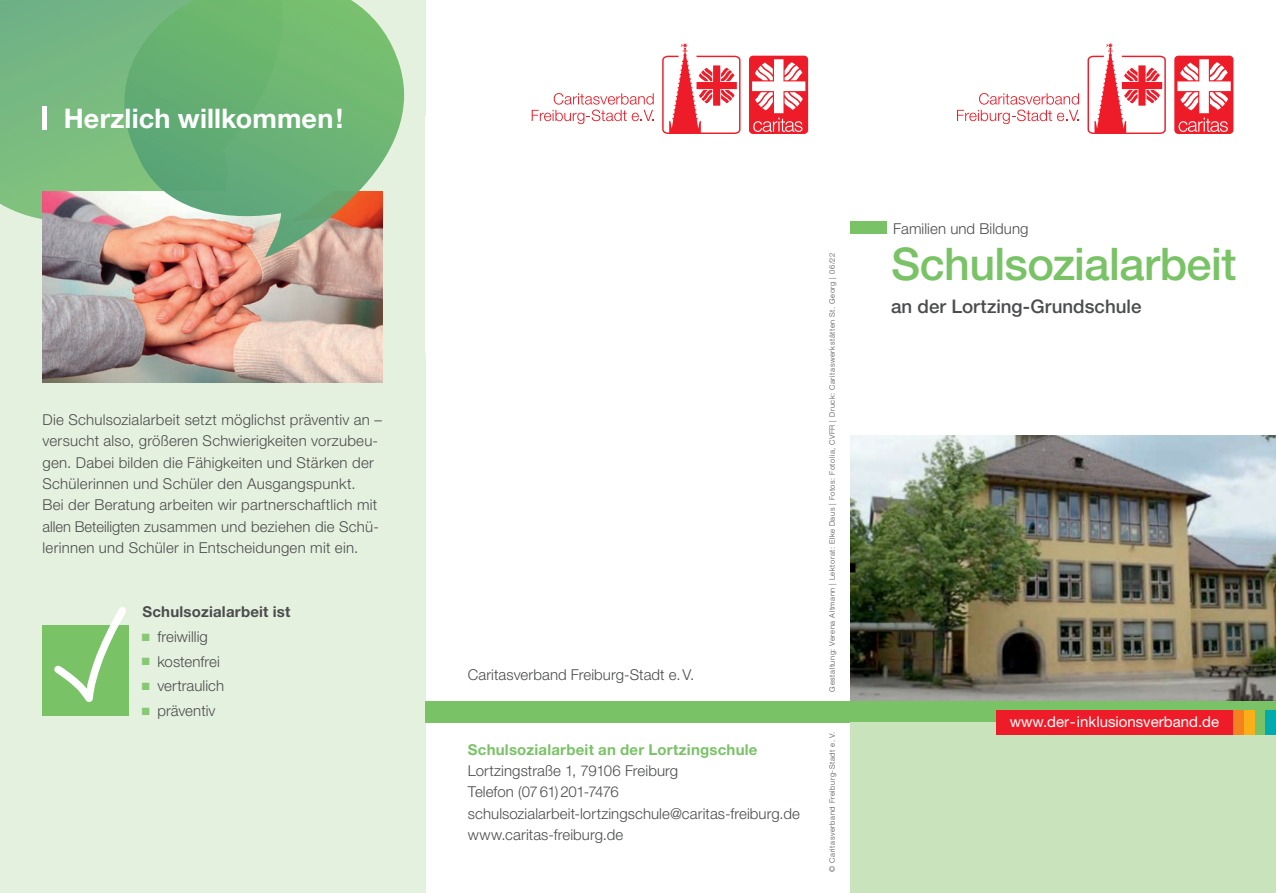
<style>
.page{position:relative;width:1276px;height:893px;background:#fff}
.page>*{position:absolute;margin:0;border:0;box-sizing:border-box;transform-origin:0 0}
.t1{font:500 45px "Helvetica Neue LT Pro";letter-spacing:-.015em;color:#79c366}
.t2{font:700 27px "Helvetica Neue LT Pro";letter-spacing:.005em;color:#fff}
.t3{font:500 18.75px "Helvetica Neue LT Pro";color:#4b4c4d}
.t4{font:300 15px/21.3px "Helvetica Neue LT Pro";letter-spacing:.015em;color:#4b4c4d}
.t5{font:700 15px "Helvetica Neue LT Pro";letter-spacing:.015em;color:#79c366}
.t6{font:15px "Helvetica Neue LT Pro";color:#fff}
.t7{font:700 15px "Helvetica Neue LT Pro";letter-spacing:.015em;color:#4b4c4d}
.t8{font:300 7.5px "Helvetica Neue LT Pro";letter-spacing:.075em;color:#4b4c4d}
.s1{color:#87c874}
</style>
<div class="page">
<div style="left:0;top:0;width:425px;height:893px;background:#e5f1df"></div>
<svg style="left:0;top:0;width:103px;height:255px;background:#81bd88"></svg>
<div style="left:425px;top:702px;width:425px;height:21px;background:#79c366"></div>
<img style="left:850px;top:436px;width:426px;height:266px">
<div style="left:850px;top:221px;width:37px;height:13px;background:#79c366"></div>
<div style="left:850px;top:702px;width:426px;height:21px;background:#79c366"></div>
<svg style="left:1174px;top:56px;width:59px;height:78px"></svg>
<svg style="left:957px;top:93px;width:122px;height:31px"></svg>
<svg style="left:1087px;top:43px;width:78px;height:91px"></svg>
<svg style="left:749px;top:56px;width:59px;height:78px"></svg>
<svg style="left:531px;top:93px;width:123px;height:31px"></svg>
<svg style="left:662px;top:43px;width:78px;height:91px"></svg>
<hr style="left:43px;top:106px;width:4px;height:24px;background:#fff">
<img style="left:43px;top:191px;width:340px;height:192px">
<svg style="left:103px;top:0;width:323px;height:257px;background:#8db987"></svg>
<div style="left:43px;top:625px;width:86px;height:90px;background:#79c366"></div>
<svg style="left:48px;top:607px;width:81px;height:109px"></svg>
<div style="left:850px;top:723px;width:426px;height:170px;background:#c9e3bd"></div>
<div style="left:996px;top:710px;width:237px;height:25px;background:#ee1c28"></div>
<div style="left:1233px;top:710px;width:11px;height:25px;background:#f58220"></div>
<div style="left:1244px;top:710px;width:11px;height:25px;background:#faaf18"></div>
<div style="left:1255px;top:710px;width:10px;height:25px;background:#79c366"></div>
<div style="left:1265px;top:710px;width:11px;height:25px;background:#00aaad"></div>
<h2 class="t2" style="left:64px;top:101px;width:281px">Herzlich willkommen!</h2>
<p class="t4" style="left:43px;top:409px;width:341px">Die Schulsozialarbeit setzt möglichst präventiv an – versucht also, größeren Schwierigkeiten vorzubeu&shy;gen. Dabei bilden die Fähigkeiten und Stärken der Schülerinnen und Schüler den Ausgangspunkt.<br>Bei der Beratung arbeiten wir partnerschaftlich mit allen Beteiligten zusammen und beziehen die Schü&shy;lerinnen und Schüler in Entscheidungen mit ein.</p>
<p class="t7" style="left:142px;top:602px;width:149px">Schulsozialarbeit ist</p>
<p class="t4" style="left:142px;top:626px;width:68px"><span class="s1">■</span> freiwillig</p>
<p class="t4" style="left:142px;top:650px;width:80px"><span class="s1">■</span> kostenfrei</p>
<p class="t4" style="left:142px;top:675px;width:84px"><span class="s1">■</span> vertraulich</p>
<p class="t4" style="left:142px;top:700px;width:75px"><span class="s1">■</span> präventiv</p>
<p class="t4" style="left:468px;top:664px;width:228px">Caritasverband Freiburg-Stadt e.V.</p>
<p class="t5" style="left:468px;top:740px;width:291px">Schulsozialarbeit an der Lortzingschule</p>
<p class="t4" style="left:468px;top:760px;width:334px">Lortzingstraße 1, 79106 Freiburg<br>Telefon (07 61) 201-7476 schulsozialarbeit-lortzingschule@caritas-freiburg.de www.caritas-freiburg.de</p>
<p class="t8" style="left:827px;top:691px;width:440px;rotate:-90deg">Gestaltung: Verena Altmann | Lektorat: Elke Daus | Fotos: Fotolia, CVFR | Druck: Caritaswerkstätten St. Georg | 06/22</p>
<p class="t8" style="left:827px;top:872px;width:141px;rotate:-90deg">© Caritasverband Freiburg-Stadt e. V.</p>
<p class="t4" style="left:893px;top:218px;width:137px">Familien und Bildung</p>
<h1 class="t1" style="left:891px;top:237px;width:347px">Schulsozialarbeit</h1>
<p class="t3" style="left:891px;top:295px;width:252px">an der Lortzing-Grundschule</p>
<p class="t6" style="left:1009px;top:712px;width:211px">www.der-inklusionsverband.de</p>
</div>
